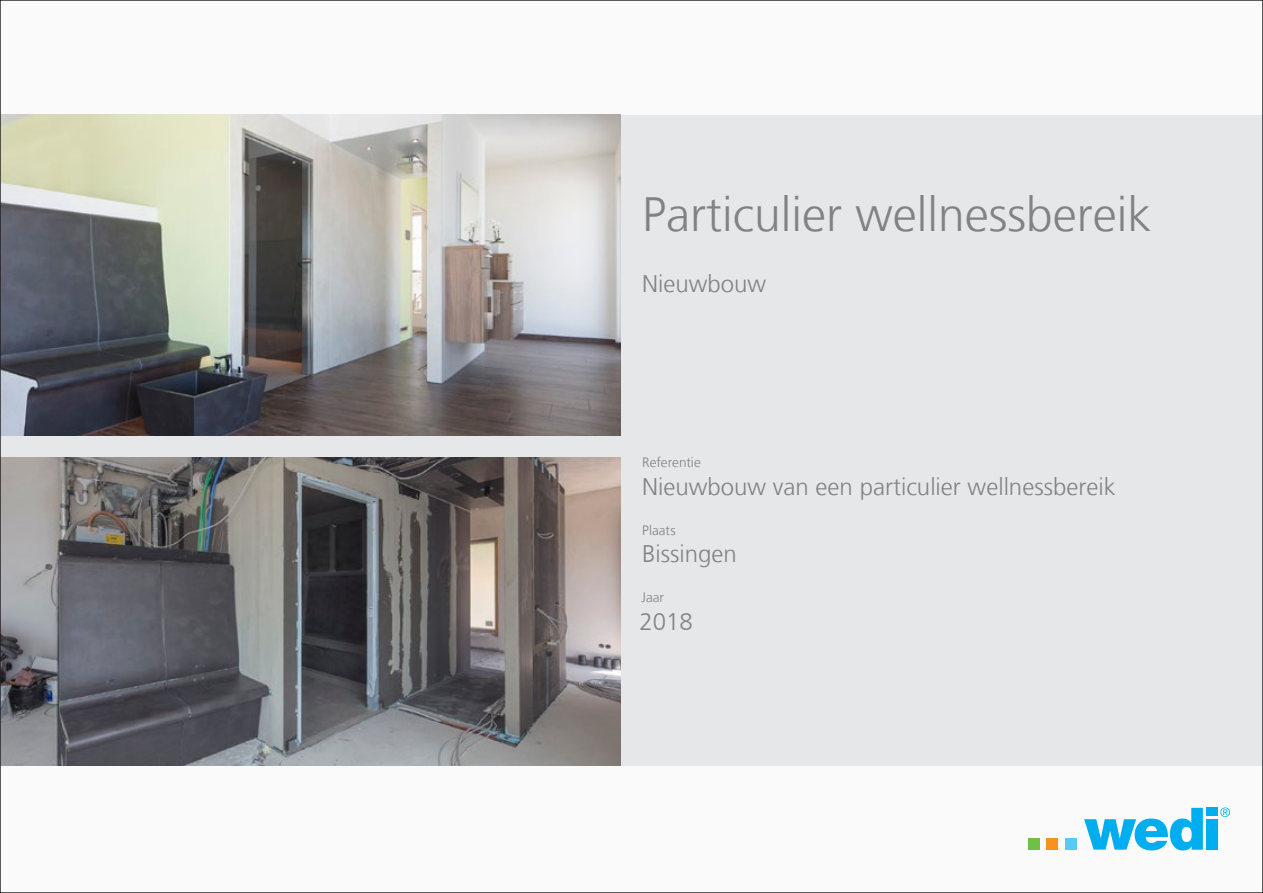
<style>
.page{position:relative;width:1263px;height:893px;background:#fafafa}
.page>*{position:absolute;margin:0;border:0;box-sizing:border-box;transform-origin:0 0}
.t1{font:300 48px "Frutiger LT";color:#808285}
.t2{font:300 24px "Frutiger LT";color:#808285}
.t3{font:300 13.5px "Frutiger LT";color:#808285}
</style>
<div class="page">
<div style="left:1029px;top:838px;width:11px;height:12px;background:#71bf44"></div>
<div style="left:1047px;top:838px;width:11px;height:12px;background:#f7931d"></div>
<div style="left:1065px;top:838px;width:11px;height:12px;background:#56cbf5"></div>
<svg style="left:1084px;top:808px;width:119px;height:42px"></svg>
<div style="left:1206px;top:808px;width:11px;height:8px;background:#00aeef"></div>
<div style="left:1206px;top:819px;width:11px;height:31px;background:#00aeef"></div>
<svg style="left:1220px;top:807px;width:10px;height:10px"></svg>
<div style="left:0;top:115px;width:1263px;height:650px;background:#e6e7e9"></div>
<img style="left:2px;top:115px;width:619px;height:321px">
<img style="left:2px;top:457px;width:619px;height:308px">
<h1 class="t1" style="left:642px;top:187px;width:511px">Particulier wellnessbereik</h1>
<p class="t2" style="left:642px;top:271px;width:126px">Nieuwbouw</p>
<p class="t3" style="left:642px;top:455px;width:60px">Referentie</p>
<p class="t2" style="left:642px;top:473px;width:475px">Nieuwbouw van een particulier wellnessbereik</p>
<p class="t3" style="left:642px;top:522px;width:35px">Plaats</p>
<p class="t2" style="left:642px;top:541px;width:96px">Bissingen</p>
<p class="t3" style="left:641px;top:590px;width:24px">Jaar</p>
<p class="t2" style="left:639px;top:608px;width:55px">2018</p>
</div>
